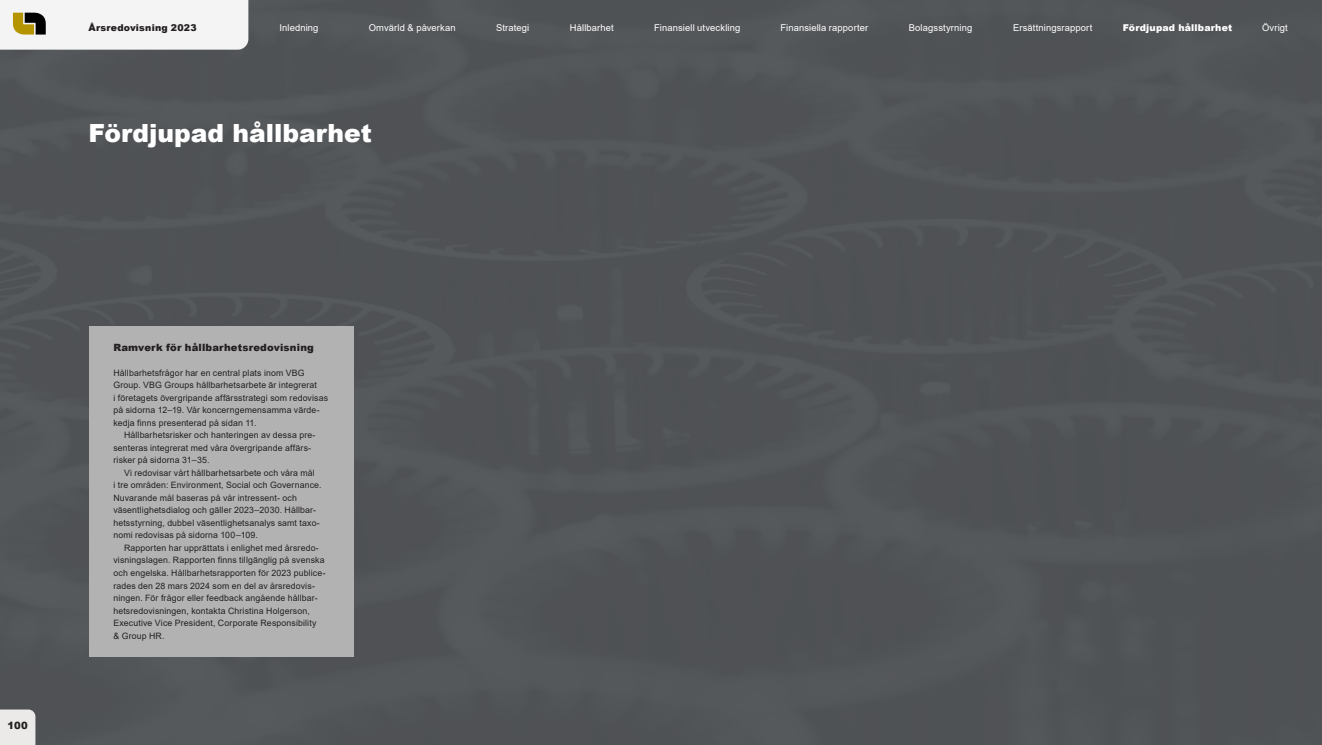
<style>
.page{position:relative;width:1322px;height:745px;background:#fff}
.page>*{position:absolute;margin:0;border:0;box-sizing:border-box;transform-origin:0 0}
.B_07_Huvudrubrik{font:900 25px "Arial";color:#fff}
.F_03_Mell_1{font:900 10px "Arial";letter-spacing:.02em;color:#231f20}
.XX_Sidhuvud{font:9.38px "Arial";letter-spacing:.015em;color:#fff}
.XX_Sidhuvud-2{font:900 9.38px "Arial";letter-spacing:.02em;color:#fff}
.t1{font:900 9.38px "Arial";letter-spacing:.02em;color:#231f20}
.F_13b_Faktatext_-_m_indrag{font:8.75px/12.5px "Arial";letter-spacing:.015em;color:#231f20}
.F_13a_Faktatext_-_u_indrag{font:8.75px/12.5px "Arial";letter-spacing:.015em;color:#231f20}
</style>
<div class="page">
<div style="left:0;top:0;width:1322px;height:744px;background:#4f5255"></div>
<div style="left:89px;top:325px;width:264px;height:331px;background:#b2b2b2"></div>
<svg style="left:0;top:709px;width:35px;height:35px"></svg>
<svg style="left:0;top:0;width:248px;height:50px"></svg>
<p class="t1" style="left:89px;top:21px;width:109px">Årsredovisning 2023</p>
<p class="XX_Sidhuvud" style="left:279px;top:21px;width:41px">Inledning</p>
<p class="XX_Sidhuvud" style="left:369px;top:21px;width:88px">Omvärld &amp; påverkan</p>
<p class="XX_Sidhuvud" style="left:496px;top:21px;width:35px">Strategi</p>
<p class="XX_Sidhuvud" style="left:570px;top:21px;width:45px">Hållbarhet</p>
<p class="XX_Sidhuvud" style="left:654px;top:21px;width:88px">Finansiell utveckling</p>
<p class="XX_Sidhuvud" style="left:780px;top:21px;width:89px">Finansiella rapporter</p>
<p class="XX_Sidhuvud" style="left:909px;top:21px;width:65px">Bolagsstyrning</p>
<p class="XX_Sidhuvud" style="left:1013px;top:21px;width:81px">Ersättningsrapport</p>
<p class="XX_Sidhuvud-2" style="left:1122px;top:21px;width:111px">Fördjupad hållbarhet</p>
<p class="XX_Sidhuvud" style="left:1262px;top:21px;width:27px">Övrigt</p>
<p class="B_07_Huvudrubrik" style="left:89px;top:115px;width:285px">Fördjupad hållbarhet</p>
<p class="F_03_Mell_1" style="left:8px;top:717px;width:22px">100</p>
<p class="F_03_Mell_1" style="left:113px;top:339px;width:202px">Ramverk för hållbarhetsredovisning</p>
<p class="F_13a_Faktatext_-_u_indrag" style="left:113px;top:366px;width:216px">Hållbarhetsfrågor har en central plats inom VBG Group. VBG Groups hållbarhetsarbete är integrerat<br>i företagets övergripande affärsstrategi som redovisas på sidorna 12–19. Vår koncerngemensamma värde&shy;kedja finns presenterad på sidan 11.</p>
<h5 class="F_13b_Faktatext_-_m_indrag" style="left:113px;top:428px;width:204px;text-indent:11px">Hållbarhetsrisker och hanteringen av dessa pre&shy;senteras integrerat med våra övergripande affärs&shy;risker på sidorna 31–35.</h5>
<h5 class="F_13b_Faktatext_-_m_indrag" style="left:113px;top:466px;width:210px;text-indent:11px">Vi redovisar vårt hållbarhetsarbete och våra mål<br>i tre områden: Environment, Social och Governance.<br>Nuvarande mål baseras på vår intressent-- och väsentlighetsdialog och gäller 2023–2030. Hållbar&shy;hetsstyrning, dubbel väsentlighetsanalys samt taxo&shy;nomi redovisas på sidorna 100–109.</h5>
<h5 class="F_13b_Faktatext_-_m_indrag" style="left:113px;top:541px;width:214px;text-indent:11px">Rapporten har upprättats i enlighet med årsredo&shy;visningslagen. Rapporten finns tillgänglig på svenska och engelska. Hållbarhetsrapporten för 2023 publice&shy;rades den 28 mars 2024 som en del av årsredovis&shy;ningen. För frågor eller feedback angående hållbar&shy;hetsredovisningen, kontakta Christina Holgerson, Executive Vice President, Corporate Responsibility<br>&amp; Group HR.</h5>
</div>
